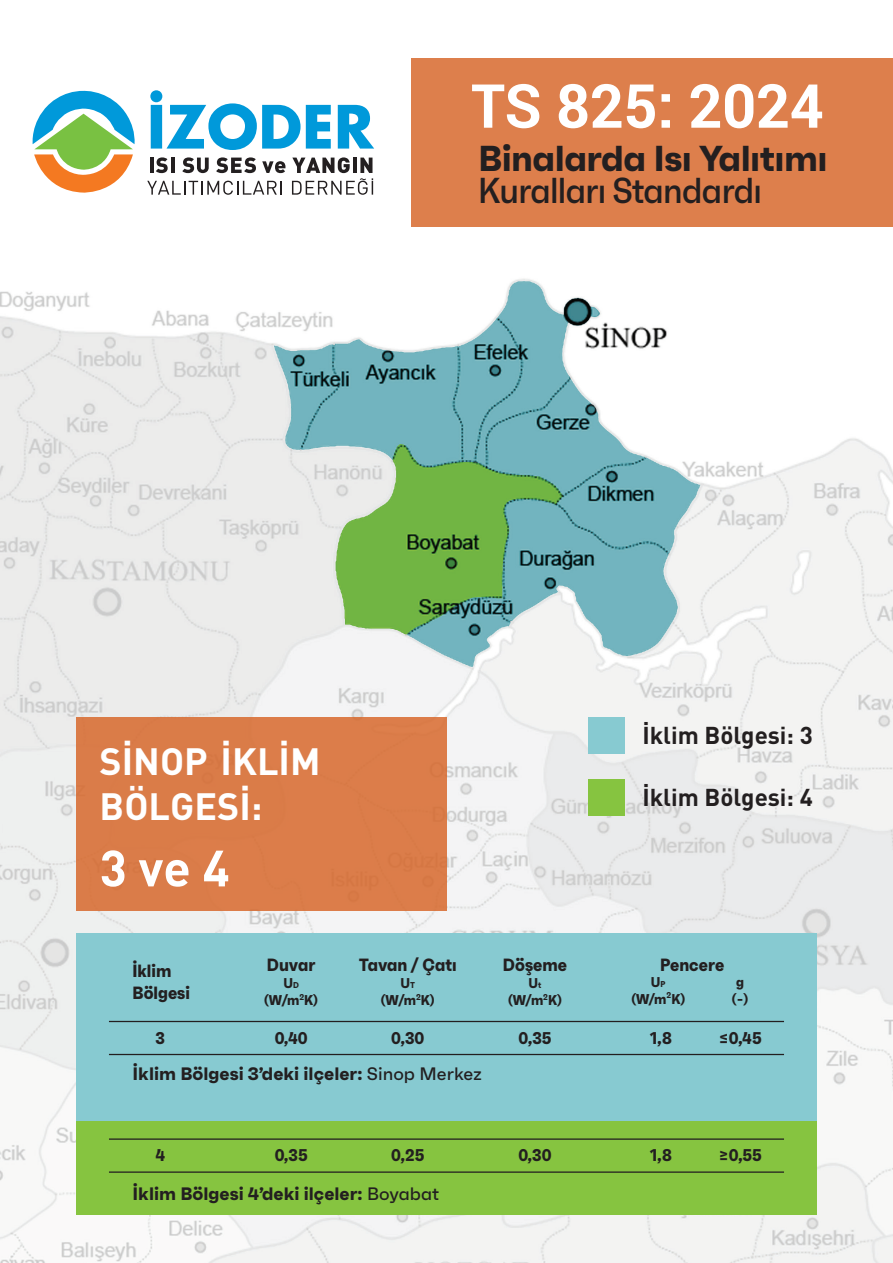
<style>
.page{position:relative;width:893px;height:1263px;background:#fff}
.page>*{position:absolute;margin:0;border:0;box-sizing:border-box;transform-origin:0 0}
.t1{font:700 60.75px "Roboto";letter-spacing:-.005em;color:#fff}
.t2{font:700 50.25px "DIN Bek";color:#fff}
.t3{font:700 37.65px/45.2px "DIN Bek";color:#fff}
.t4{font:700 36px "Faktum";letter-spacing:-.02em;color:#231f20}
.t5{font:500 36px "Faktum Con";letter-spacing:-.02em;color:#231f20}
.t6{font:700 24.15px "DIN Bek";color:#231f20}
.t7{font:700 18px "Faktum";color:#231f20}
.t8{font:700 17.7px/21.3px "Faktum Con";color:#231f20}
.t9{font:700 16.95px "Faktum Con";color:#231f20}
.t10{font:700 14.1px/17px "Faktum Con";color:#231f20;text-align:center}
.s1{font-size:8.55px}
.s2{font-weight:500}
</style>
<div class="page">
<img style="left:0;top:58px;width:893px;height:1205px">
<div style="left:412px;top:58px;width:481px;height:169px;background:#dd7f4c"></div>
<div style="left:76px;top:717px;width:370px;height:193px;background:#da7c49"></div>
<div style="left:76px;top:933px;width:740px;height:188px;background:#87cad1"></div>
<div style="left:76px;top:1121px;width:740px;height:94px;background:#86c440"></div>
<hr style="left:109px;top:1021px;width:675px;height:1px;background:#231f20">
<hr style="left:109px;top:1054px;width:675px;height:1px;background:#231f20">
<hr style="left:109px;top:1138px;width:675px;height:2px;background:#231f20">
<hr style="left:109px;top:1171px;width:675px;height:2px;background:#231f20">
<div style="left:589px;top:717px;width:36px;height:36px;background:#87cad1"></div>
<div style="left:589px;top:779px;width:36px;height:37px;background:#86c440"></div>
<svg style="left:30px;top:90px;width:106px;height:104px"></svg>
<svg style="left:150px;top:90px;width:181px;height:60px"></svg>
<svg style="left:338px;top:105px;width:36px;height:44px"></svg>
<svg style="left:147px;top:181px;width:135px;height:14px"></svg>
<hr style="left:150px;top:158px;width:4px;height:15px;background:#231f20">
<svg style="left:156px;top:157px;width:12px;height:16px"></svg>
<hr style="left:171px;top:158px;width:4px;height:15px;background:#231f20">
<svg style="left:182px;top:157px;width:27px;height:16px"></svg>
<svg style="left:216px;top:157px;width:40px;height:16px"></svg>
<svg style="left:262px;top:161px;width:23px;height:12px"></svg>
<svg style="left:292px;top:157px;width:81px;height:38px"></svg>
<h1 class="t1" style="left:471px;top:63px;width:354px">TS 825: 2024</h1>
<h3 class="t4" style="left:478px;top:135px;width:351px">Binalarda Isı Yalıtımı</h3>
<h3 class="t5" style="left:478px;top:168px;width:285px">Kuralları Standardı</h3>
<h3 class="t3" style="left:100px;top:737px;width:222px">SİNOP İKLİM<br>BÖLGESİ:</h3>
<h2 class="t2" style="left:100px;top:835px;width:132px">3 ve 4</h2>
<p class="t8" style="left:132px;top:960px;width:59px">İklim<br>Bölgesi</p>
<p class="t8" style="left:267px;top:954px;width:50px">Duvar</p>
<p class="t10" style="left:264px;top:975px;width:56px">U<span class="s1">D </span>(W/m<sup>2</sup>K)</p>
<p class="t8" style="left:359px;top:954px;width:99px">Tavan / Çatı</p>
<p class="t10" style="left:380px;top:975px;width:56px">U<span class="s1">T </span>(W/m<sup>2</sup>K)</p>
<p class="t8" style="left:503px;top:954px;width:65px">Döşeme</p>
<p class="t10" style="left:508px;top:975px;width:56px">U<span class="s1">t </span>(W/m<sup>2</sup>K)</p>
<h3 class="t6" style="left:642px;top:719px;width:172px">İklim Bölgesi: 3</h3>
<h3 class="t6" style="left:642px;top:781px;width:172px">İklim Bölgesi: 4</h3>
<p class="t8" style="left:660px;top:954px;width:66px">Pencere</p>
<p class="t10" style="left:631px;top:973px;width:56px">U<span class="s1">P </span>(W/m<sup>2</sup>K)</p>
<p class="t10" style="left:732px;top:973px;width:18px">g (-)</p>
<p class="t9" style="left:155px;top:1027px;width:11px">3</p>
<p class="t9" style="left:275px;top:1027px;width:34px">0,40</p>
<p class="t9" style="left:391px;top:1027px;width:35px">0,30</p>
<p class="t9" style="left:518px;top:1027px;width:34px">0,35</p>
<p class="t9" style="left:650px;top:1027px;width:23px">1,8</p>
<p class="t9" style="left:719px;top:1027px;width:44px">≤0,45</p>
<p class="t7" style="left:132px;top:1062px;width:351px">İklim Bölgesi 3’deki ilçeler: <span class="s2">Sinop Merkez</span></p>
<p class="t9" style="left:155px;top:1144px;width:11px">4</p>
<p class="t9" style="left:275px;top:1144px;width:34px">0,35</p>
<p class="t9" style="left:391px;top:1144px;width:35px">0,25</p>
<p class="t9" style="left:518px;top:1144px;width:35px">0,30</p>
<p class="t9" style="left:650px;top:1144px;width:23px">1,8</p>
<p class="t9" style="left:719px;top:1144px;width:44px">≥0,55</p>
<p class="t7" style="left:132px;top:1182px;width:308px">İklim Bölgesi 4’deki ilçeler: <span class="s2">Boyabat</span></p>
</div>
